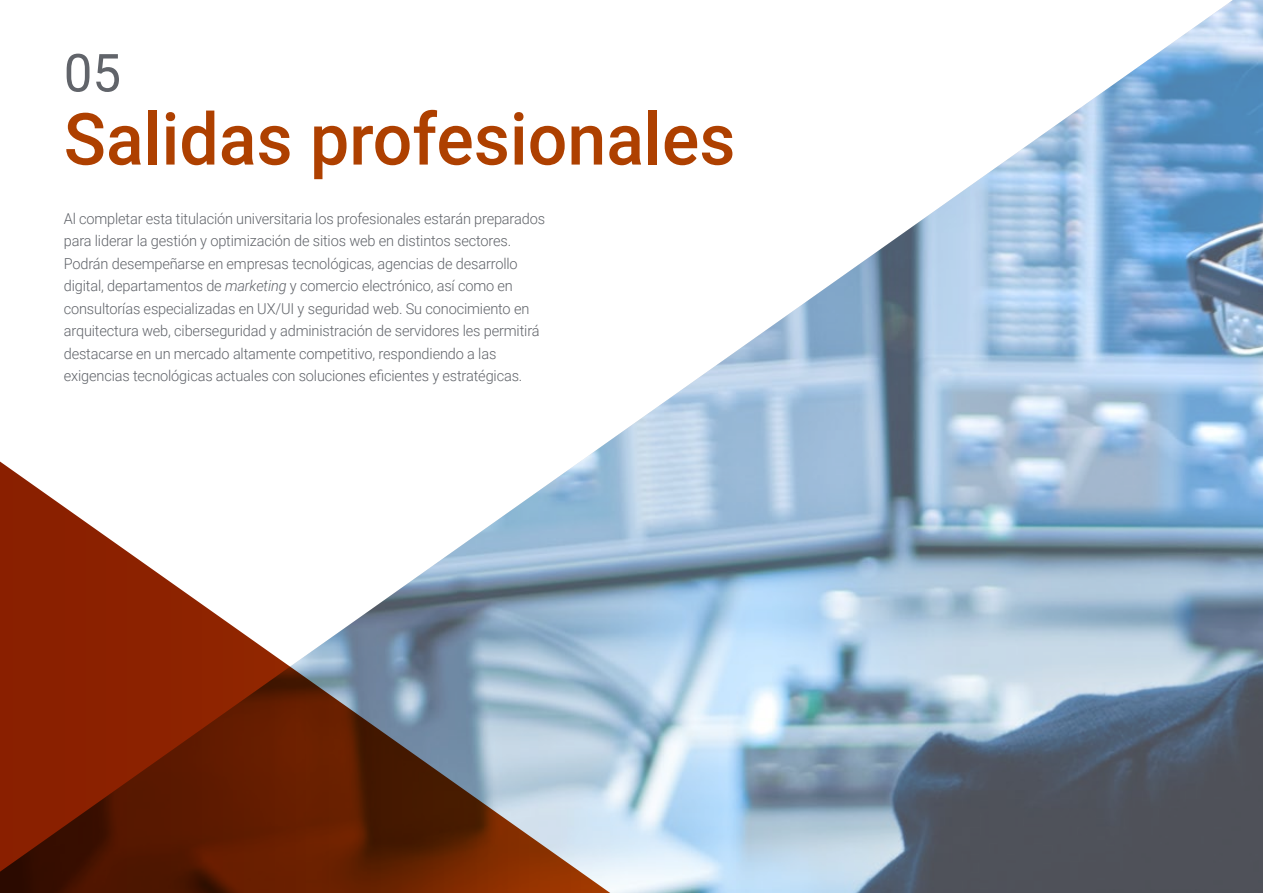
<style>
.page{position:relative;width:1263px;height:893px;background:#fff}
.page>*{position:absolute;margin:0;border:0;box-sizing:border-box;transform-origin:0 0}
.t1{font:500 72px "Roboto";color:#ae4000}
.t2{font:52.5px "Roboto";color:#61646a}
.t3{font:300 15px/22.5px "Roboto";letter-spacing:-.01em;color:#61646a}
.s1{font-style:italic}
</style>
<div class="page">
<img style="left:602px;top:0;width:661px;height:893px">
<svg style="left:0;top:446px;width:640px;height:447px"></svg>
<h2 class="t2" style="left:64px;top:36px;width:59px">05</h2>
<h1 class="t1" style="left:64px;top:89px;width:673px">Salidas profesionales</h1>
<p class="t3" style="left:64px;top:207px;width:483px">Al completar esta titulación universitaria los profesionales estarán preparados para liderar la gestión y optimización de sitios web en distintos sectores.<br>Podrán desempeñarse en empresas tecnológicas, agencias de desarrollo digital, departamentos de <span class="s1">marketing</span> y comercio electrónico, así como en consultorías especializadas en UX/UI y seguridad web. Su conocimiento en arquitectura web, ciberseguridad y administración de servidores les permitirá destacarse en un mercado altamente competitivo, respondiendo a las exigencias tecnológicas actuales con soluciones eficientes y estratégicas.</p>
</div>
